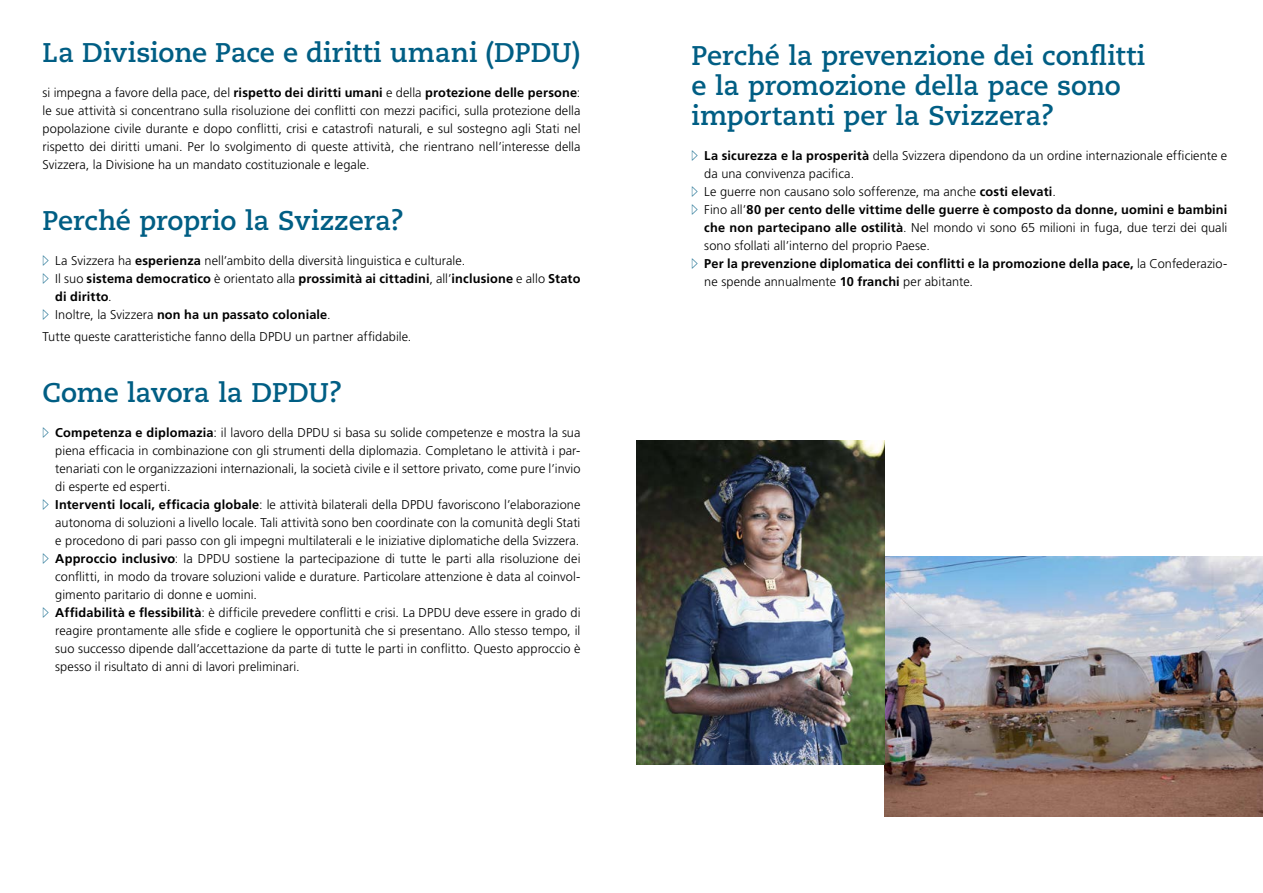
<style>
.page{position:relative;width:1263px;height:893px;background:#fff}
.page>*{position:absolute;margin:0;border:0;box-sizing:border-box;transform-origin:0 0}
.Titel_violet{font:700 27px/30px "Caecilia LT Pro 75";letter-spacing:-.005em;color:#005e84}
.Fliesstext{font:300 12.75px/18px "Frutiger LT Pro";letter-spacing:.005em;color:#000;text-align:justify}
.t1{font:700 12.75px/18px "Frutiger LT Pro";letter-spacing:.01em;color:#000}
.s1{font-weight:700}
.s2{font-weight:300}
</style>
<div class="page">
<img style="left:884px;top:557px;width:379px;height:260px">
<img style="left:636px;top:440px;width:248px;height:324px">
<p class="Titel_violet" style="left:43px;top:37px;width:539px">La Divisione Pace e diritti umani (DPDU)</p>
<p class="Fliesstext" style="left:43px;top:84px;width:539px">si impegna a favore della pace, del <span class="s1">rispetto dei diritti umani</span> e della <span class="s1">protezione delle persone</span>: le sue attività si concentrano sulla risoluzione dei conflitti con mezzi pacifici, sulla protezione della popolazione civile durante e dopo conflitti, crisi e catastrofi naturali, e sul sostegno agli Stati nel rispetto dei diritti umani. Per lo svolgimento di queste attività, che rientrano nell’interesse della Svizzera, la Divisione ha un mandato costituzionale e legale.</p>
<p class="Titel_violet" style="left:43px;top:205px;width:363px">Perché proprio la Svizzera?</p>
<p class="Fliesstext" style="left:55px;top:252px;width:411px">La Svizzera ha <span class="s1">esperienza</span> nell’ambito della diversità linguistica e culturale.</p>
<p class="t1" style="left:55px;top:270px;width:527px"><span class="s2">Il suo</span> sistema democratico <span class="s2">è orientato alla</span> prossimità ai cittadini<span class="s2">, all’</span>inclusione <span class="s2">e allo</span> Stato di diritto<span class="s2">.</span></p>
<p class="t1" style="left:55px;top:306px;width:277px"><span class="s2">Inoltre, la Svizzera</span> non ha un passato coloniale<span class="s2">.</span></p>
<p class="Fliesstext" style="left:43px;top:328px;width:370px">Tutte queste caratteristiche fanno della DPDU un partner affidabile.</p>
<p class="Titel_violet" style="left:43px;top:377px;width:301px">Come lavora la DPDU?</p>
<p class="Fliesstext" style="left:55px;top:424px;width:527px"><span class="s1">Competenza e diplomazia</span>: il lavoro della DPDU si basa su solide competenze e mostra la sua piena efficacia in combinazione con gli strumenti della diplomazia. Completano le attività i par&shy;tenariati con le organizzazioni internazionali, la società civile e il settore privato, come pure l’invio di esperte ed esperti.</p>
<p class="Fliesstext" style="left:55px;top:496px;width:527px"><span class="s1">Interventi locali, efficacia globale</span>: le attività bilaterali della DPDU favoriscono l’elaborazione autonoma di soluzioni a livello locale. Tali attività sono ben coordinate con la comunità degli Stati e procedono di pari passo con gli impegni multilaterali e le iniziative diplomatiche della Svizzera.</p>
<p class="Fliesstext" style="left:55px;top:550px;width:527px"><span class="s1">Approccio inclusivo</span>: la DPDU sostiene la partecipazione di tutte le parti alla risoluzione dei conflitti, in modo da trovare soluzioni valide e durature. Particolare attenzione è data al coinvol&shy;gimento paritario di donne e uomini.</p>
<p class="Fliesstext" style="left:55px;top:604px;width:527px"><span class="s1">Affidabilità e flessibilità</span>: è difficile prevedere conflitti e crisi. La DPDU deve essere in grado di reagire prontamente alle sfide e cogliere le opportunità che si presentano. Allo stesso tempo, il suo successo dipende dall’accettazione da parte di tutte le parti in conflitto. Questo approccio è spesso il risultato di anni di lavori preliminari.</p>
<p class="Titel_violet" style="left:691px;top:40px;width:455px">Perché la prevenzione dei conflitti e la promozione della pace sono importanti per la Svizzera?</p>
<p class="Fliesstext" style="left:704px;top:147px;width:524px"><span class="s1">La sicurezza e la prosperità</span> della Svizzera dipendono da un ordine internazionale efficiente e da una convivenza pacifica.</p>
<p class="Fliesstext" style="left:704px;top:183px;width:353px">Le guerre non causano solo sofferenze, ma anche <span class="s1">costi elevati</span>.</p>
<p class="Fliesstext" style="left:704px;top:201px;width:525px">Fino all’<span class="s1">80 per cento delle vittime delle guerre è composto da donne, uomini e bambini che non partecipano alle ostilità</span>. Nel mondo vi sono 65 milioni in fuga, due terzi dei quali sono sfollati all’interno del proprio Paese.</p>
<p class="t1" style="left:704px;top:254px;width:524px">Per la prevenzione diplomatica dei conflitti e la promozione della pace, <span class="s2">la Confederazio&shy;ne spende annualmente</span> 10 franchi <span class="s2">per abitante.</span></p>
</div>
